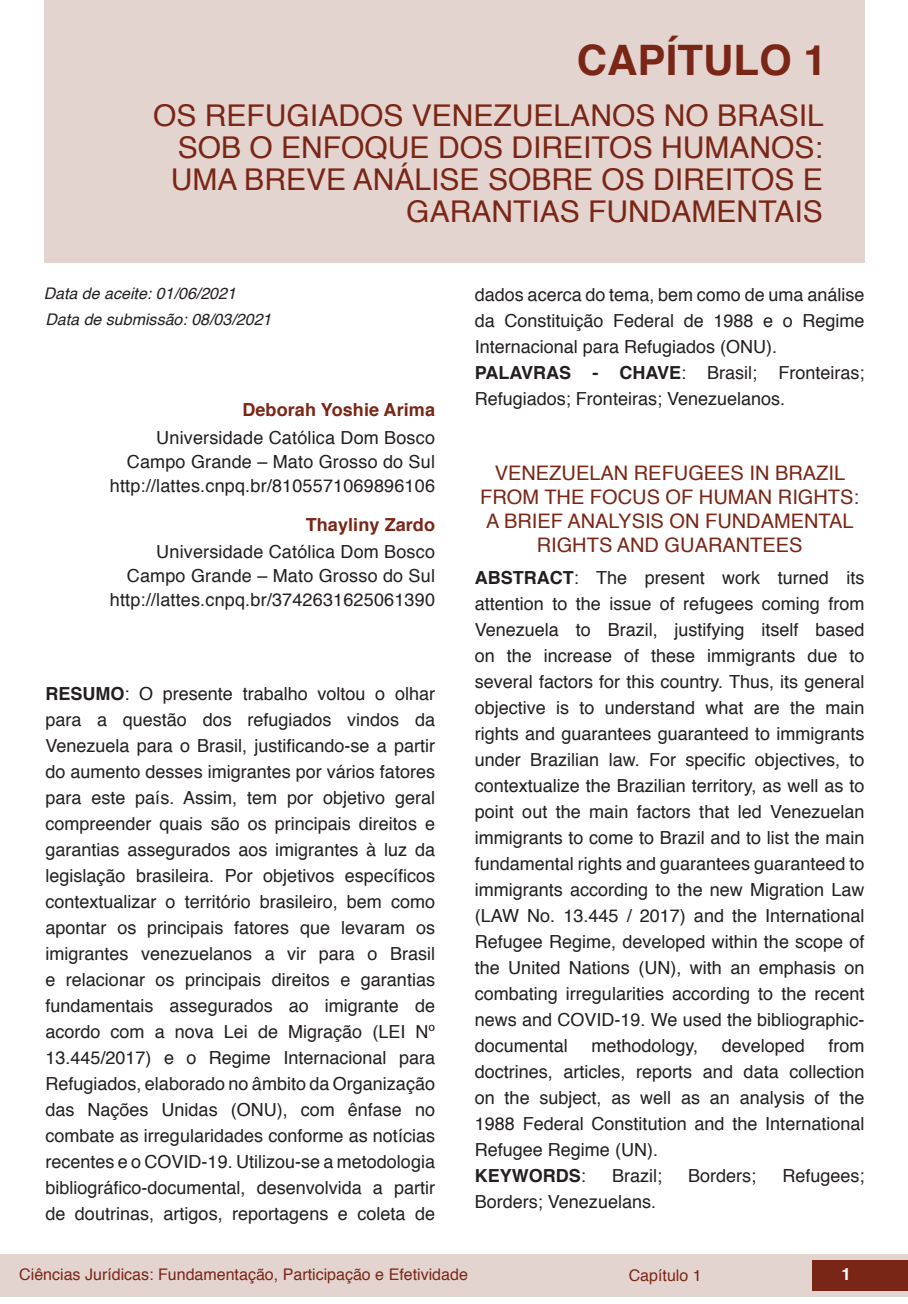
<style>
.page{position:relative;width:908px;height:1304px;background:#fff}
.page>*{position:absolute;margin:0;border:0;box-sizing:border-box;transform-origin:0 0}
.t1{font:700 42px "Helvetica";color:#7a2616}
.t2{font:30px/32px "Helvetica";color:#7a2616;text-align:right}
.t3{font:20px/24px "Helvetica";color:#7a2616;text-align:center}
.t4{font:18px/26px "Helvetica";color:#231f20;text-align:right}
.t5{font:700 18px "Helvetica";letter-spacing:.005em;color:#7a2616}
.t6{font:700 16.8px "Helvetica";color:#fff}
.t7{font:16px "Helvetica";color:#7a2616}
.t8{font:italic 16px "Helvetica";color:#231f20}
.s1{font-weight:700}
</style>
<div class="page">
<div style="left:0;top:1254px;width:906px;height:43px;background:#e4d4d0"></div>
<div style="left:812px;top:1261px;width:95px;height:30px;background:#7a2616"></div>
<div style="left:44px;top:0;width:819px;height:263px;background:#e4d4d0"></div>
<h1 class="t1" style="left:576px;top:26px;width:251px">CAPÍTULO 1</h1>
<h2 class="t2" style="left:153px;top:101px;width:672px">OS REFUGIADOS VENEZUELANOS NO BRASIL SOB O ENFOQUE DOS DIREITOS HUMANOS:<br>UMA BREVE ANÁLISE SOBRE OS DIREITOS E GARANTIAS FUNDAMENTAIS</h2>
<p class="t8" style="left:44px;top:280px;width:194px">Data de aceite: 01/06/2021</p>
<p class="t8" style="left:45px;top:307px;width:227px">Data de submissão: 08/03/2021</p>
<p class="t5" style="left:242px;top:395px;width:194px">Deborah Yoshie Arima</p>
<p class="t4" style="left:110px;top:426px;width:326px;line-height:24px">Universidade Católica Dom Bosco<br>Campo Grande – Mato Grosso do Sul http://lattes.cnpq.br/8105571069896106</p>
<p class="t5" style="left:305px;top:510px;width:131px">Thayliny Zardo</p>
<p class="t4" style="left:110px;top:541px;width:326px;line-height:24px">Universidade Católica Dom Bosco<br>Campo Grande – Mato Grosso do Sul http://lattes.cnpq.br/3742631625061390</p>
<p class="t4" style="left:45px;top:682px;width:391px;text-align:justify"><span class="s1">RESUMO</span>: O presente trabalho voltou o olhar para a questão dos refugiados vindos da Venezuela para o Brasil, justificando-se a partir do aumento desses imigrantes por vários fatores para este país. Assim, tem por objetivo geral compreender quais são os principais direitos e garantias assegurados aos imigrantes à luz da legislação brasileira. Por objetivos específicos contextualizar o território brasileiro, bem como apontar os principais fatores que levaram os imigrantes venezuelanos a vir para o Brasil e relacionar os principais direitos e garantias fundamentais assegurados ao imigrante de acordo com a nova Lei de Migração (LEI Nº 13.445/2017) e o Regime Internacional para Refugiados, elaborado no âmbito da Organização das Nações Unidas (ONU), com ênfase no combate as irregularidades conforme as notícias recentes e o COVID-19. Utilizou-se a metodologia bibliográfico-documental, desenvolvida a partir de doutrinas, artigos, reportagens e coleta de</p>
<p class="t4" style="left:474px;top:282px;width:391px;text-align:left">dados acerca do tema, bem como de uma análise da Constituição Federal de 1988 e o Regime Internacional para Refugiados (ONU).<br><span class="s1">PALAVRAS - CHAVE</span>: Brasil; Fronteiras; Refugiados; Fronteiras; Venezuelanos.</p>
<p class="t3" style="left:480px;top:462px;width:380px">VENEZUELAN REFUGEES IN BRAZIL<br>FROM THE FOCUS OF HUMAN RIGHTS:<br>A BRIEF ANALYSIS ON FUNDAMENTAL<br>RIGHTS AND GUARANTEES</p>
<p class="t4" style="left:474px;top:565px;width:391px;text-align:justify"><span class="s1">ABSTRACT</span>: The present work turned its attention to the issue of refugees coming from Venezuela to Brazil, justifying itself based on the increase of these immigrants due to several factors for this country. Thus, its general objective is to understand what are the main rights and guarantees guaranteed to immigrants under Brazilian law. For specific objectives, to contextualize the Brazilian territory, as well as to point out the main factors that led Venezuelan immigrants to come to Brazil and to list the main fundamental rights and guarantees guaranteed to immigrants according to the new Migration Law (LAW No. 13.445 / 2017) and the International Refugee Regime, developed within the scope of the United Nations (UN), with an emphasis on combating irregularities according to the recent news and COVID-19. We used the bibliographic&shy;documental</p>
<p class="t4" style="left:474px;top:1033px;width:391px;text-align:left;text-indent:353px">from doctrines, articles, reports and data collection on the subject, as well as an analysis of the<br>1988 Federal Constitution and the International<br>Refugee Regime (UN).<br><span class="s1">KEYWORDS</span>:</p>
<p class="t4" style="left:591px;top:1033px;width:108px">methodology,</p>
<p class="t4" style="left:721px;top:1033px;width:85px">developed</p>
<p class="t4" style="left:611px;top:1163px;width:52px">Brazil;</p>
<p class="t4" style="left:687px;top:1163px;width:70px">Borders;</p>
<p class="t4" style="left:782px;top:1163px;width:84px">Refugees;</p>
<p class="t4" style="left:474px;top:1189px;width:183px">Borders; Venezuelans.</p>
<p class="t7" style="left:19px;top:1262px;width:450px">Ciências Jurídicas: Fundamentação, Participação e Efetividade</p>
<p class="t7" style="left:628px;top:1263px;width:74px">Capítulo 1</p>
<p class="t6" style="left:841px;top:1261px;width:11px">1</p>
</div>
